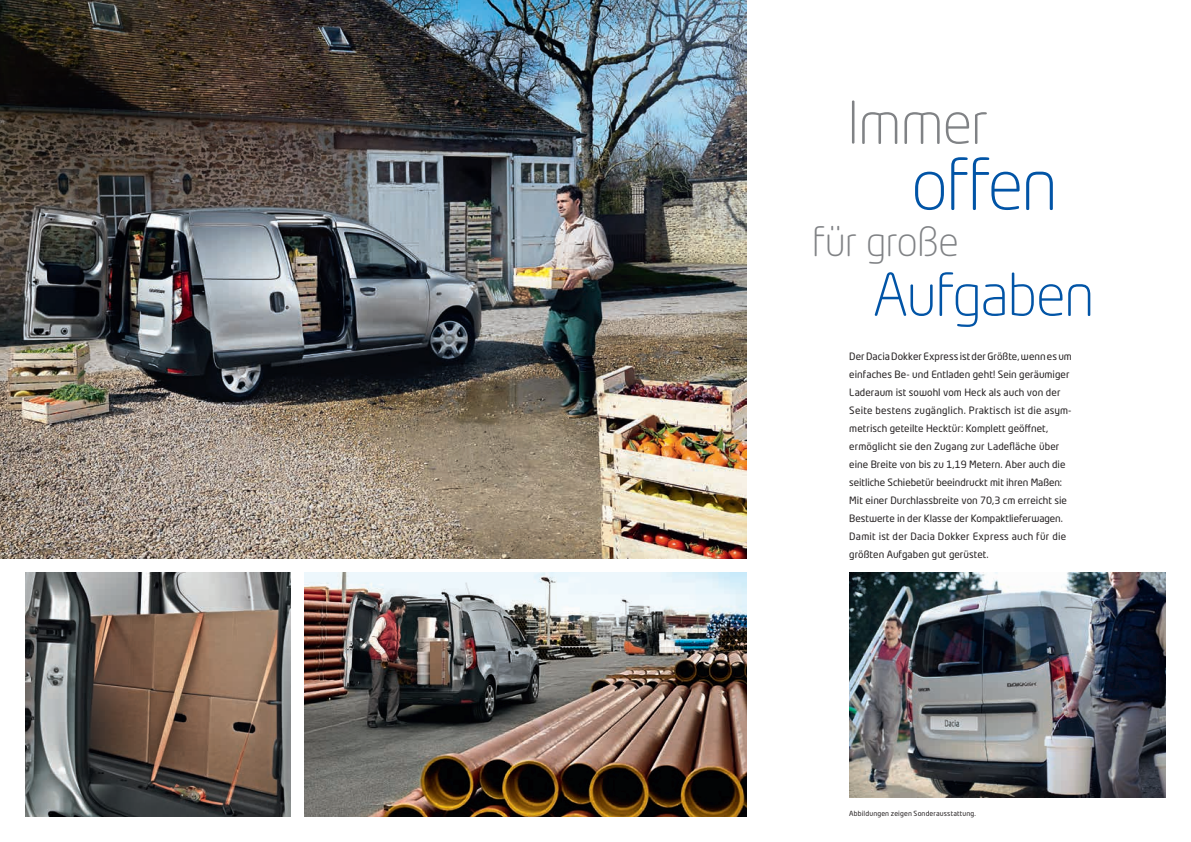
<style>
.page{position:relative;width:1191px;height:842px;background:#fff}
.page>*{position:absolute;margin:0;border:0;box-sizing:border-box;transform-origin:0 0}
.t1{font:300 70px "Neo Tech Dacia";letter-spacing:-.025em;color:#0154a6}
.t2{font:300 58px "Neo Tech Dacia";letter-spacing:-.02em;color:#0154a6}
.t3{font:300 58px "Neo Tech Dacia";letter-spacing:-.02em;color:#808285}
.t4{font:300 40px "Neo Tech Dacia";letter-spacing:-.01em;color:#808285}
.t5{font:10px/18px "Neo Tech Dacia";letter-spacing:.005em;color:#231f20}
.t6{font:7px "Neo Tech Dacia";letter-spacing:.02em;color:#231f20}
</style>
<div class="page">
<img style="left:26px;top:573px;width:265px;height:243px">
<img style="left:0;top:0;width:746px;height:558px">
<img style="left:305px;top:573px;width:441px;height:243px">
<img style="left:849px;top:573px;width:316px;height:224px">
<h2 class="t3" style="left:846px;top:87px;width:144px">Immer</h2>
<h1 class="t1" style="left:911px;top:141px;width:148px">offen</h1>
<h3 class="t4" style="left:812px;top:216px;width:148px">für große</h3>
<h2 class="t2" style="left:872px;top:259px;width:223px">Aufgaben</h2>
<p class="t5" style="left:849px;top:348px;width:224px">Der Dacia Dokker Express ist der Größte, wenn es um einfaches Be- und Entladen geht! Sein geräumiger Laderaum ist sowohl vom Heck als auch von der Seite bestens zugänglich. Praktisch ist die asym&shy;metrisch geteilte Hecktür: Komplett geöffnet, ermöglicht sie den Zugang zur Ladefläche über eine Breite von bis zu 1,19 Metern. Aber auch die seitliche Schiebetür beeindruckt mit ihren Maßen:<br>Mit einer Durchlassbreite von 70,3 cm erreicht sie Bestwerte in der Klasse der Kompaktlieferwagen.<br>Damit ist der Dacia Dokker Express auch für die größten Aufgaben gut gerüstet.</p>
<p class="t6" style="left:849px;top:809px;width:128px">Abbildungen zeigen Sonderausstattung.</p>
</div>
